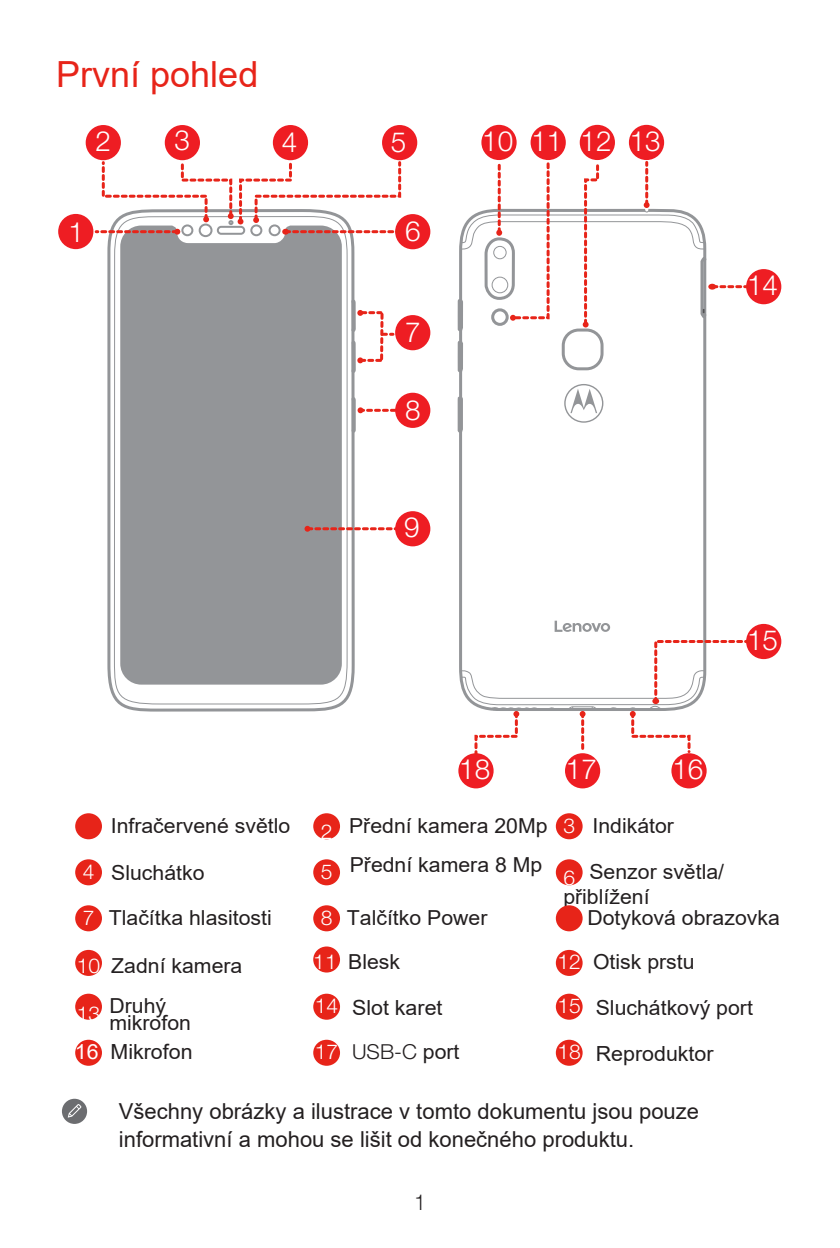
<style>
.page{position:relative;width:840px;height:1248px;background:#fff}
.page>*{position:absolute;margin:0;border:0;box-sizing:border-box;transform-origin:0 0}
.t1{font:36px "Arial";color:#e72419}
.t2{font:300 28px "Helvetica Neue LT Std";color:#fff}
.t3{font:22px/28px "Arial";color:#231f20}
.t4{font:300 22px "Helvetica Neue LT Std";color:#231f20;scale:.91 1}
.t5{font:20.8px/24.8px "Arial";color:#231f20}
.t6{font:300 20.8px "Helvetica Neue LT Std";color:#231f20}
.t7{font:300 20.4px "Helvetica Neue LT Std";color:#fff}
.s1{font-family:"Helvetica Neue LT Std";font-weight:300;font-size:20.4px;color:#fff}
.s2{color:#fff}
.s3{font-size:20.4px;color:#fff}
.s4{font-family:"Arial";font-weight:400}
</style>
<div class="page">
<div style="left:313px;top:859px;width:27px;height:26px;background:#e72419;border-radius:50%"></div>
<div style="left:75px;top:859px;width:27px;height:26px;background:#e72419;border-radius:50%"></div>
<div style="left:555px;top:859px;width:27px;height:26px;background:#e72419;border-radius:50%"></div>
<div style="left:75px;top:993px;width:27px;height:26px;background:#e72419;border-radius:50%"></div>
<div style="left:313px;top:993px;width:27px;height:26px;background:#e72419;border-radius:50%"></div>
<div style="left:555px;top:993px;width:27px;height:26px;background:#e72419;border-radius:50%"></div>
<div style="left:75px;top:1039px;width:27px;height:26px;background:#e72419;border-radius:50%"></div>
<div style="left:313px;top:1039px;width:27px;height:26px;background:#e72419;border-radius:50%"></div>
<div style="left:555px;top:1039px;width:27px;height:26px;background:#e72419;border-radius:50%"></div>
<div style="left:75px;top:905px;width:27px;height:26px;background:#e72419;border-radius:50%"></div>
<div style="left:313px;top:905px;width:27px;height:26px;background:#e72419;border-radius:50%"></div>
<div style="left:555px;top:905px;width:27px;height:26px;background:#e72419;border-radius:50%"></div>
<div style="left:75px;top:949px;width:27px;height:26px;background:#e72419;border-radius:50%"></div>
<div style="left:555px;top:949px;width:27px;height:26px;background:#e72419;border-radius:50%"></div>
<div style="left:313px;top:946px;width:27px;height:26px;background:#e72419;border-radius:50%"></div>
<div style="left:313px;top:813px;width:27px;height:26px;background:#e72419;border-radius:50%"></div>
<div style="left:555px;top:813px;width:27px;height:26px;background:#e72419;border-radius:50%"></div>
<div style="left:75px;top:813px;width:27px;height:26px;background:#e72419;border-radius:50%"></div>
<svg style="left:107px;top:234px;width:248px;height:478px"></svg>
<svg style="left:113px;top:234px;width:235px;height:471px"></svg>
<div style="left:120px;top:234px;width:221px;height:450px;background:#939598"></div>
<div style="left:217px;top:226px;width:28px;height:9px;border:2px solid #939598;border-radius:3px"></div>
<div style="left:58px;top:214px;width:35px;height:35px;background:#ee1d23;border-radius:50%"></div>
<div style="left:273px;top:125px;width:35px;height:35px;background:#ee1d23;border-radius:50%"></div>
<div style="left:382px;top:125px;width:35px;height:35px;background:#ee1d23;border-radius:50%"></div>
<div style="left:165px;top:125px;width:35px;height:35px;background:#ee1d23;border-radius:50%"></div>
<div style="left:86px;top:125px;width:35px;height:35px;background:#ee1d23;border-radius:50%"></div>
<div style="left:395px;top:214px;width:35px;height:35px;background:#ee1d23;border-radius:50%"></div>
<div style="left:395px;top:315px;width:35px;height:35px;background:#ee1d23;border-radius:50%"></div>
<div style="left:395px;top:392px;width:35px;height:36px;background:#ee1d23;border-radius:50%"></div>
<div style="left:395px;top:511px;width:35px;height:35px;background:#ee1d23;border-radius:50%"></div>
<svg style="left:96px;top:159px;width:306px;height:75px"></svg>
<svg style="left:347px;top:395px;width:48px;height:39px"></svg>
<svg style="left:304px;top:526px;width:92px;height:5px"></svg>
<svg style="left:459px;top:374px;width:248px;height:264px"></svg>
<svg style="left:457px;top:394px;width:6px;height:41px"></svg>
<div style="left:481px;top:125px;width:35px;height:35px;background:#ee1d23;border-radius:50%"></div>
<div style="left:579px;top:125px;width:35px;height:35px;background:#ee1d23;border-radius:50%"></div>
<div style="left:628px;top:125px;width:35px;height:35px;background:#ee1d23;border-radius:50%"></div>
<div style="left:530px;top:125px;width:35px;height:35px;background:#ee1d23;border-radius:50%"></div>
<div style="left:745px;top:269px;width:35px;height:35px;background:#ee1d23;border-radius:50%"></div>
<svg style="left:457px;top:159px;width:288px;height:215px"></svg>
<div style="left:671px;top:753px;width:35px;height:35px;background:#ee1d23;border-radius:50%"></div>
<div style="left:564px;top:753px;width:36px;height:35px;background:#ee1d23;border-radius:50%"></div>
<div style="left:458px;top:753px;width:35px;height:35px;background:#ee1d23;border-radius:50%"></div>
<div style="left:745px;top:624px;width:35px;height:35px;background:#ee1d23;border-radius:50%"></div>
<svg style="left:459px;top:638px;width:294px;height:118px"></svg>
<svg style="left:347px;top:297px;width:46px;height:77px"></svg>
<div style="left:62px;top:1098px;width:25px;height:25px;background:#6c6d70;border-radius:50%"></div>
<svg style="left:68px;top:1104px;width:13px;height:13px"></svg>
<svg style="left:554px;top:620px;width:55px;height:12px"></svg>
<svg style="left:564px;top:384px;width:39px;height:38px"></svg>
<h1 class="t1" style="left:56px;top:50px;width:204px">První pohled</h1>
<h2 class="t2" style="left:95px;top:124px;width:17px">2</h2>
<h2 class="t2" style="left:174px;top:123px;width:17px">3</h2>
<h2 class="t2" style="left:281px;top:125px;width:17px">4</h2>
<h2 class="t2" style="left:390px;top:125px;width:17px">5</h2>
<h2 class="t2" style="left:68px;top:214px;width:17px">1</h2>
<h2 class="t2" style="left:405px;top:214px;width:17px">6</h2>
<h2 class="t2" style="left:405px;top:315px;width:17px">7</h2>
<h2 class="t2" style="left:405px;top:393px;width:17px">8</h2>
<h2 class="t2" style="left:404px;top:510px;width:17px">9</h2>
<h2 class="t2" style="left:482px;top:124px;width:180px">10 11 12 13</h2>
<h2 class="t2" style="left:459px;top:752px;width:32px">18</h2>
<h2 class="t2" style="left:565px;top:752px;width:32px">17</h2>
<h2 class="t2" style="left:672px;top:752px;width:32px">16</h2>
<p class="t5" style="left:111px;top:813px;width:181px">Infračervené světlo</p>
<p class="t5" style="left:349px;top:812px;width:326px">Přední kamera 20Mp <span class="s1">3</span> Indikátor</p>
<p class="t7" style="left:320px;top:819px;width:13px">2</p>
<h2 class="t2" style="left:746px;top:268px;width:32px">14</h2>
<h2 class="t2" style="left:746px;top:623px;width:32px">15</h2>
<p class="t5" style="left:349px;top:852px;width:194px">Přední kamera 8 Mp</p>
<p class="t5" style="left:83px;top:860px;width:123px"><span class="s1">4</span> Sluchátko</p>
<p class="t7" style="left:320px;top:858px;width:13px">5</p>
<p class="t5" style="left:563px;top:858px;width:162px"><sub>6</sub> Senzor světla/ přiblížení</p>
<p class="t5" style="left:83px;top:904px;width:190px"><span class="s1">7</span> Tlačítka hlasitosti</p>
<p class="t5" style="left:320px;top:904px;width:168px"><span class="s1">8</span> Talčítko Power</p>
<p class="t5" style="left:587px;top:904px;width:194px">Dotyková obrazovka</p>
<p class="t5" style="left:77px;top:952px;width:167px"><span class="s1">10</span> Zadní kamera</p>
<p class="t5" style="left:313px;top:949px;width:88px"><span class="s1">11</span> Blesk</p>
<p class="t5" style="left:557px;top:949px;width:138px"><span class="s1">12</span> Otisk prstu</p>
<p class="t5" style="left:109px;top:997px;width:83px;line-height:16.8px;text-indent:-33px"><sub>13</sub> Druhý mikrofon</p>
<p class="t5" style="left:315px;top:995px;width:129px"><span class="s1">14</span> Slot karet</p>
<p class="t5" style="left:557px;top:995px;width:197px"><span class="s1">15</span> Sluchátkový port</p>
<p class="t5" style="left:75px;top:1039px;width:119px"><span class="s2">16</span> Mikrofon</p>
<p class="t6" style="left:315px;top:1038px;width:146px"><span class="s3">17</span> USB-C <span class="s4">port</span></p>
<p class="t5" style="left:557px;top:1041px;width:157px"><span class="s1">18</span> Reproduktor</p>
<p class="t3" style="left:119px;top:1096px;width:581px">Všechny obrázky a ilustrace v tomto dokumentu jsou pouze informativní a mohou se lišit od konečného produktu.</p>
<p class="t4" style="left:414px;top:1188px;width:14px">1</p>
</div>
